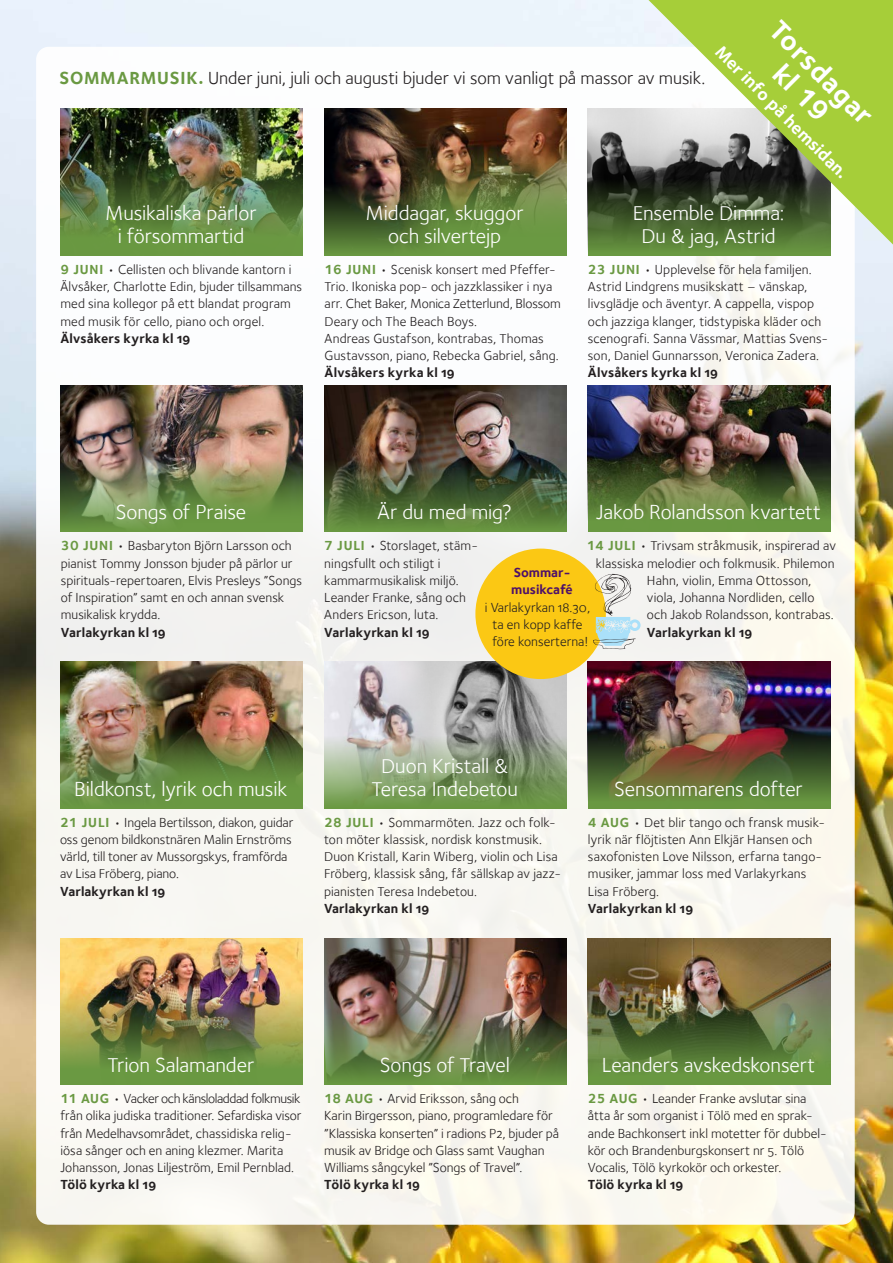
<style>
.page{position:relative;width:893px;height:1263px;background:#fff}
.page>*{position:absolute;margin:0;border:0;box-sizing:border-box;transform-origin:0 0}
.Svky17-ingress-found{font:700 28.5px/28.5px "Foundry Sterling";color:#fff;text-align:center}
.Svky17-fakta-foundry{font:21px/22.5px "Foundry Sterling Book OSF";letter-spacing:-.005em;color:#fff;text-align:center}
.Svky17-ingress-found-2{font:18px "Foundry Sterling Book OSF";letter-spacing:-.005em;color:#231f20}
.Svky17-ingress-found-3{font:18px "Foundry Sterling Bold OSF";color:#fff}
.Svk20_-_fakta_-_foun{font:13.5px/17.2px "Foundry Sterling Book OSF";letter-spacing:.005em;color:#231f20}
.Svky17-ingress-found-4{font:13.5px/17.2px "Foundry Sterling Book OSF";color:#231f20;text-align:center}
.Svky17-ingress-found-5{font:13.5px/17.2px "Foundry Sterling Bold OSF";color:#4e1068}
.Svk20_-_fakta_-_foun-2{font:13.5px "Foundry Sterling Bold OSF";letter-spacing:.01em;color:#231f20}
.s1{font-family:"Foundry Sterling";font-weight:700;color:#6a9942}
.s2{font-family:"Foundry Sterling Bold OSF"}
</style>
<div class="page">
<img style="left:0;top:0;width:893px;height:1263px">
<div style="left:36px;top:47px;width:819px;height:1178px;background:#faf8f2;border-radius:13px"></div>
<img style="left:60px;top:109px;width:243px;height:147px">
<img style="left:588px;top:109px;width:242px;height:146px">
<img style="left:452px;top:385px;width:115px;height:147px">
<img style="left:324px;top:385px;width:128px;height:147px">
<img style="left:452px;top:662px;width:114px;height:146px">
<img style="left:324px;top:662px;width:128px;height:146px">
<img style="left:448px;top:938px;width:119px;height:147px">
<img style="left:324px;top:938px;width:124px;height:147px">
<img style="left:188px;top:662px;width:114px;height:146px">
<img style="left:60px;top:662px;width:128px;height:146px">
<img style="left:451px;top:109px;width:115px;height:147px">
<img style="left:324px;top:109px;width:127px;height:147px">
<img style="left:188px;top:385px;width:115px;height:147px">
<img style="left:60px;top:385px;width:128px;height:147px">
<img style="left:588px;top:385px;width:242px;height:147px">
<img style="left:588px;top:662px;width:242px;height:146px">
<img style="left:60px;top:938px;width:243px;height:147px">
<img style="left:588px;top:938px;width:242px;height:147px">
<svg style="left:648px;top:0;width:245px;height:244px;background:#99b161"></svg>
<div style="left:475px;top:549px;width:131px;height:130px;background:#fbc814;border-radius:50%"></div>
<svg style="left:594px;top:574px;width:47px;height:75px"></svg>
<p class="Svky17-ingress-found-2" style="left:60px;top:68px;width:647px"><span class="s1">SOMMARMUSIK.</span> Under juni, juli och augusti bjuder vi som vanligt på massor av musik.</p>
<p class="Svky17-ingress-found" style="left:784px;top:15px;width:135px;rotate:45deg">Torsdagar kl 19</p>
<p class="Svky17-ingress-found-3" style="left:726px;top:41px;width:181px;rotate:45deg">Mer info på hemsidan.</p>
<p class="Svky17-fakta-foundry" style="left:105px;top:202px;width:153px">Musikaliska pärlor i försommartid</p>
<p class="Svky17-fakta-foundry" style="left:633px;top:202px;width:153px">Ensemble Dimma:<br>Du &amp; jag, Astrid</p>
<p class="Svky17-fakta-foundry" style="left:366px;top:202px;width:160px">Middagar, skuggor och silvertejp</p>
<p class="Svk20_-_fakta_-_foun" style="left:60px;top:261px;width:243px"><span class="s1">9 JUNI</span> • Cellisten och blivande kantorn i Älvsåker, Charlotte Edin, bjuder tillsammans med sina kollegor på ett blandat program med musik för cello, piano och orgel.<br><span class="s2">Älvsåkers kyrka kl 19</span></p>
<p class="Svk20_-_fakta_-_foun" style="left:325px;top:261px;width:238px"><span class="s1">16 JUNI</span> • Scenisk konsert med Pfeffer-Trio. Ikoniska pop- och jazzklassiker i nya arr. Chet Baker, Monica Zetterlund, Blossom Deary och The Beach Boys.<br>Andreas Gustafson, kontrabas, Thomas Gustavsson, piano, Rebecka Gabriel, sång.<br><span class="s2">Älvsåkers kyrka kl 19</span></p>
<p class="Svk20_-_fakta_-_foun" style="left:588px;top:261px;width:242px"><span class="s1">23 JUNI</span> • Upplevelse för hela familjen.<br>Astrid Lindgrens musikskatt – vänskap, livsglädje och äventyr. A cappella, vispop och jazziga klanger, tidstypiska kläder och scenografi. Sanna Vässmar, Mattias Svens&shy;son, Daniel Gunnarsson, Veronica Zadera.<br><span class="s2">Älvsåkers kyrka kl 19</span></p>
<p class="Svky17-fakta-foundry" style="left:116px;top:501px;width:132px">Songs of Praise</p>
<p class="Svk20_-_fakta_-_foun" style="left:61px;top:537px;width:243px"><span class="s1">30 JUNI</span> • Basbaryton Björn Larsson och pianist Tommy Jonsson bjuder på pärlor ur spirituals-repertoaren, Elvis Presleys ”Songs of Inspiration” samt en och annan svensk musikalisk krydda.<br><span class="s2">Varlakyrkan kl 19</span></p>
<p class="Svky17-fakta-foundry" style="left:378px;top:501px;width:136px">Är du med mig?</p>
<p class="Svky17-fakta-foundry" style="left:596px;top:501px;width:226px">Jakob Rolandsson kvartett</p>
<p class="Svk20_-_fakta_-_foun" style="left:324px;top:537px;width:155px"><span class="s1">7 JULI</span> • Storslaget, stäm&shy;ningsfullt och stiligt i kammarmusikalisk miljö.<br>Leander Franke, sång och<br>Anders Ericson, luta.<br><span class="s2">Varlakyrkan kl 19</span></p>
<p class="Svk20_-_fakta_-_foun" style="left:587px;top:537px;width:251px"><span class="s1">14 JULI</span> • Trivsam stråkmusik, inspirerad av</p>
<p class="Svk20_-_fakta_-_foun" style="left:596px;top:554px;width:240px">klassiska melodier och folkmusik. Philemon</p>
<p class="Svk20_-_fakta_-_foun" style="left:647px;top:572px;width:166px">Hahn, violin, Emma Ottosson,</p>
<p class="Svk20_-_fakta_-_foun" style="left:647px;top:589px;width:169px">viola, Johanna Nordliden, cello</p>
<p class="Svk20_-_fakta_-_foun" style="left:647px;top:606px;width:188px">och Jakob Rolandsson, kontrabas.</p>
<p class="Svk20_-_fakta_-_foun-2" style="left:647px;top:624px;width:107px">Varlakyrkan kl 19</p>
<p class="Svky17-ingress-found-5" style="left:511px;top:564px;width:63px">Sommar&shy;musikcafé</p>
<p class="Svky17-ingress-found-4" style="left:485px;top:598px;width:107px">i Varlakyrkan 18.30, ta en kopp kaffe före konserterna!</p>
<p class="Svky17-fakta-foundry" style="left:74px;top:777px;width:215px">Bildkonst, lyrik och musik</p>
<p class="Svk20_-_fakta_-_foun" style="left:60px;top:813px;width:235px"><span class="s1">21 JULI</span> • Ingela Bertilsson, diakon, guidar oss genom bildkonstnären Malin Ernströms värld, till toner av Mussorgskys, framförda av Lisa Fröberg, piano.<br><span class="s2">Varlakyrkan kl 19</span></p>
<p class="Svky17-fakta-foundry" style="left:371px;top:755px;width:148px">Duon Kristall &amp;<br>Teresa Indebetou</p>
<p class="Svk20_-_fakta_-_foun" style="left:324px;top:813px;width:239px"><span class="s1">28 JULI</span> • Sommarmöten. Jazz och folk&shy;ton möter klassisk, nordisk konstmusik.<br>Duon Kristall, Karin Wiberg, violin och Lisa Fröberg, klassisk sång, får sällskap av jazz&shy;pianisten Teresa Indebetou.<br><span class="s2">Varlakyrkan kl 19</span></p>
<p class="Svky17-fakta-foundry" style="left:614px;top:777px;width:190px">Sensommarens dofter</p>
<p class="Svk20_-_fakta_-_foun" style="left:588px;top:813px;width:239px"><span class="s1">4 AUG</span> • Det blir tango och fransk musik&shy;lyrik när flöjtisten Ann Elkjär Hansen och saxofonisten Love Nilsson, erfarna tango&shy;musiker, jammar loss med Varlakyrkans<br>Lisa Fröberg.<br><span class="s2">Varlakyrkan kl 19</span></p>
<p class="Svky17-fakta-foundry" style="left:108px;top:1054px;width:148px">Trion Salamander</p>
<p class="Svk20_-_fakta_-_foun" style="left:60px;top:1090px;width:243px"><span class="s1">11 AUG</span> • Vacker och känsloladdad folkmusik från olika judiska traditioner. Sefardiska visor från Medelhavsområdet, chassidiska relig&shy;iösa sånger och en aning klezmer. Marita Johansson, Jonas Liljeström, Emil Pernblad.<br><span class="s2">Tölö kyrka kl 19</span></p>
<p class="Svky17-fakta-foundry" style="left:380px;top:1054px;width:132px">Songs of Travel</p>
<p class="Svk20_-_fakta_-_foun" style="left:324px;top:1090px;width:236px"><span class="s1">18 AUG</span> • Arvid Eriksson, sång och<br>Karin Birgersson, piano, programledare för ”Klassiska konserten” i radions P2, bjuder på musik av Bridge och Glass samt Vaughan Williams sångcykel ”Songs of Travel”.<br><span class="s2">Tölö kyrka kl 19</span></p>
<p class="Svky17-fakta-foundry" style="left:602px;top:1054px;width:215px">Leanders avskedskonsert</p>
<p class="Svk20_-_fakta_-_foun" style="left:588px;top:1090px;width:238px"><span class="s1">25 AUG</span> • Leander Franke avslutar sina åtta år som organist i Tölö med en sprak&shy;ande Bachkonsert inkl motetter för dubbel&shy;kör och Brandenburgskonsert nr 5. Tölö Vocalis, Tölö kyrkokör och orkester.<br><span class="s2">Tölö kyrka kl 19</span></p>
</div>
